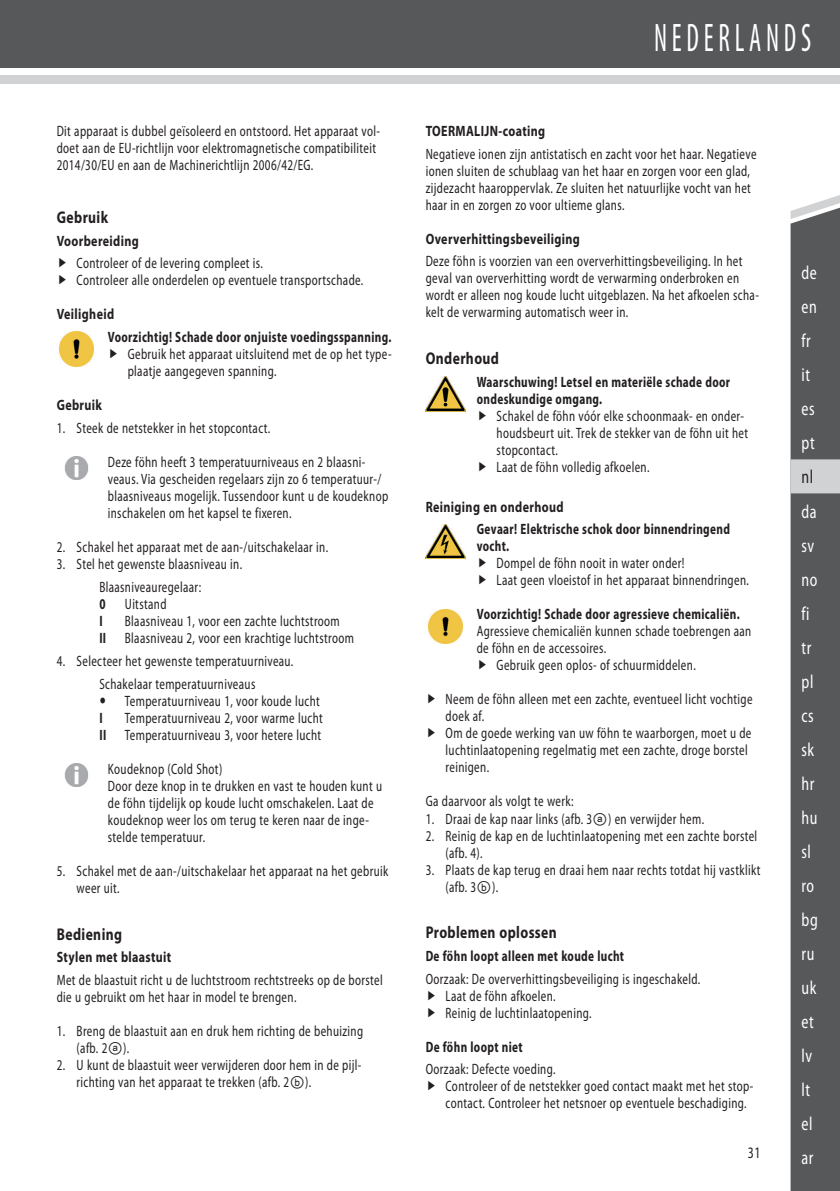
<style>
.page{position:relative;width:840px;height:1191px;background:#fff}
.page>*{position:absolute;margin:0;border:0;box-sizing:border-box;transform-origin:0 0}
.t1{font:condensed 40px "Myriad Pro";letter-spacing:.17em;color:#fff;scale:.7 1}
.t2{font:semi-condensed 19px/34px "Myriad Pro";letter-spacing:.03em;color:#fff;scale:.8 1}
.t3{font:semi-condensed 19px "Myriad Pro";color:#231f20;scale:.8 1}
.t4{font:700 17px "Myriad Pro";letter-spacing:.03em;color:#231f20;scale:.8 1}
.t5{font:semi-condensed 16px "Myriad Pro";color:#231f20;scale:.8 1}
.t6{font:semi-condensed 15px/17px "Myriad Pro";letter-spacing:.03em;color:#231f20;scale:.8 1}
.t7{font:700 semi-condensed 15px/17px "Myriad Pro";letter-spacing:.03em;color:#231f20;scale:.8 1}
.t8{font:700 15px "Myriad Pro";letter-spacing:.03em;color:#231f20;scale:.8 1}
.s1{font-weight:700}
.s2{font-family:"Arial Unicode MS";font-stretch:normal}
</style>
<div class="page">
<div style="left:0;top:0;width:839px;height:67px;background:#57585a"></div>
<div style="left:0;top:75px;width:839px;height:9px;background:#d1d2d4"></div>
<div style="left:790px;top:219px;width:49px;height:972px;background:#57585a"></div>
<svg style="left:790px;top:195px;width:49px;height:24px"></svg>
<div style="left:790px;top:459px;width:49px;height:34px;background:#d1d2d4"></div>
<img style="left:58px;top:332px;width:36px;height:34px">
<img style="left:64px;top:457px;width:25px;height:22px">
<img style="left:64px;top:764px;width:25px;height:22px">
<img style="left:425px;top:377px;width:40px;height:34px">
<img style="left:425px;top:524px;width:40px;height:34px">
<img style="left:428px;top:609px;width:35px;height:34px">
<p class="t6" style="left:57px;top:123px;width:405px">Dit apparaat is dubbel geïsoleerd en ontstoord. Het apparaat vol&shy;doet aan de EU-richtlijn voor elektromagnetische compatibiliteit<br>2014/30/EU en aan de Machinerichtlijn 2006/42/EG.</p>
<p class="t4" style="left:57px;top:208px;width:66px">Gebruik</p>
<p class="t8" style="left:57px;top:232px;width:104px">Voorbereiding</p>
<p class="t6" style="left:77px;top:255px;width:360px">Controleer of de levering compleet is.<br>Controleer alle onderdelen op eventuele transportschade.</p>
<p class="t8" style="left:57px;top:306px;width:73px">Veiligheid</p>
<p class="t7" style="left:108px;top:329px;width:356px">Voorzichtig! Schade door onjuiste voedingsspanning.</p>
<p class="t6" style="left:128px;top:346px;width:331px">Gebruik het apparaat uitsluitend met de op het type&shy;plaatje aangegeven spanning.</p>
<p class="t8" style="left:57px;top:397px;width:58px">Gebruik</p>
<p class="t6" style="left:57px;top:419px;width:268px">1. Steek de netstekker in het stopcontact.</p>
<p class="t6" style="left:108px;top:453px;width:352px">Deze föhn heeft 3 temperatuurniveaus en 2 blaasni&shy;veaus. Via gescheiden regelaars zijn zo 6 temperatuur-/ blaasniveaus mogelijk. Tussendoor kunt u de koudeknop inschakelen om het kapsel te fixeren.</p>
<p class="t6" style="left:57px;top:538px;width:340px">2. Schakel het apparaat met de aan-/uitschakelaar in.</p>
<p class="t6" style="left:57px;top:552px;width:233px;line-height:23px;text-align:center">3. Stel het gewenste blaasniveau in.<br>Blaasniveauregelaar:</p>
<p class="t7" style="left:99px;top:595px;width:9px">0</p>
<p class="t6" style="left:125px;top:595px;width:54px">Uitstand</p>
<p class="t7" style="left:99px;top:612px;width:6px">I</p>
<p class="t6" style="left:99px;top:612px;width:319px;text-indent:26px">Blaasniveau 1, voor een zachte luchtstroom<br><span class="s1">II</span> Blaasniveau 2, voor een krachtige luchtstroom</p>
<p class="t6" style="left:57px;top:649px;width:297px;line-height:23px;text-align:center">4. Selecteer het gewenste temperatuurniveau.<br>Schakelaar temperatuurniveaus</p>
<p class="t6" style="left:125px;top:692px;width:245px">Temperatuurniveau 1, voor koude lucht</p>
<p class="t7" style="left:99px;top:709px;width:6px">I</p>
<p class="t6" style="left:99px;top:709px;width:281px;text-align:right">Temperatuurniveau 2, voor warme lucht<br><span class="s1">II</span> Temperatuurniveau 3, voor hetere lucht</p>
<p class="t6" style="left:108px;top:760px;width:344px">Koudeknop (Cold Shot)<br>Door deze knop in te drukken en vast te houden kunt u de föhn tijdelijk op koude lucht omschakelen. Laat de koudeknop weer los om terug te keren naar de inge&shy;stelde temperatuur.</p>
<p class="t6" style="left:77px;top:862px;width:391px;text-indent:-20px">5. Schakel met de aan-/uitschakelaar het apparaat na het gebruik weer uit.</p>
<p class="t4" style="left:57px;top:924px;width:83px">Bediening</p>
<p class="t8" style="left:57px;top:949px;width:145px">Stylen met blaastuit</p>
<p class="t6" style="left:57px;top:972px;width:409px">Met de blaastuit richt u de luchtstroom rechtstreeks op de borstel die u gebruikt om het haar in model te brengen.</p>
<p class="t6" style="left:77px;top:1023px;width:359px;text-indent:-20px">1. Breng de blaastuit aan en druk hem richting de behuizing (afb. 2<span class="s2">ⓐ</span>).</p>
<p class="t6" style="left:77px;top:1057px;width:357px;text-indent:-20px">2. U kunt de blaastuit weer verwijderen door hem in de pijl&shy;richting van het apparaat te trekken (afb. 2<span class="s2">ⓑ</span>).</p>
<h1 class="t1" style="left:653px;top:16px;width:226px">NEDERLANDS</h1>
<p class="t8" style="left:425px;top:123px;width:151px">TOERMALIJN-coating</p>
<p class="t6" style="left:425px;top:145px;width:415px">Negatieve ionen zijn antistatisch en zacht voor het haar. Negatieve ionen sluiten de schublaag van het haar en zorgen voor een glad, zijdezacht haaroppervlak. Ze sluiten het natuurlijke vocht van het haar in en zorgen zo voor ultieme glans.</p>
<p class="t8" style="left:425px;top:230px;width:194px">Oververhittingsbeveiliging</p>
<p class="t6" style="left:425px;top:253px;width:418px">Deze föhn is voorzien van een oververhittingsbeveiliging. In het geval van oververhitting wordt de verwarming onderbroken en wordt er alleen nog koude lucht uitgeblazen. Na het afkoelen scha&shy;kelt de verwarming automatisch weer in.</p>
<p class="t4" style="left:425px;top:349px;width:93px">Onderhoud</p>
<p class="t7" style="left:476px;top:374px;width:318px">Waarschuwing! Letsel en materiële schade door ondeskundige omgang.</p>
<p class="t6" style="left:496px;top:408px;width:315px">Schakel de föhn vóór elke schoonmaak- en onder&shy;houdsbeurt uit. Trek de stekker van de föhn uit het stopcontact.<br>Laat de föhn volledig afkoelen.</p>
<p class="t8" style="left:425px;top:498px;width:174px">Reiniging en onderhoud</p>
<p class="t7" style="left:476px;top:521px;width:318px">Gevaar! Elektrische schok door binnendringend vocht.</p>
<p class="t6" style="left:496px;top:555px;width:317px">Dompel de föhn nooit in water onder!<br>Laat geen vloeistof in het apparaat binnendringen.</p>
<p class="t7" style="left:476px;top:606px;width:330px">Voorzichtig! Schade door agressieve chemicaliën.</p>
<p class="t6" style="left:476px;top:623px;width:344px">Agressieve chemicaliën kunnen schade toebrengen aan</p>
<p class="t6" style="left:476px;top:640px;width:163px">de föhn en de accessoires.</p>
<p class="t6" style="left:496px;top:657px;width:250px">Gebruik geen oplos- of schuurmiddelen.</p>
<p class="t6" style="left:445px;top:691px;width:385px">Neem de föhn alleen met een zachte, eventueel licht vochtige doek af.<br>Om de goede werking van uw föhn te waarborgen, moet u de luchtinlaatopening regelmatig met een zachte, droge borstel reinigen.</p>
<p class="t6" style="left:425px;top:793px;width:186px">Ga daarvoor als volgt te werk:</p>
<p class="t6" style="left:425px;top:810px;width:349px">1. Draai de kap naar links (afb. 3<span class="s2">ⓐ</span>) en verwijder hem.</p>
<p class="t6" style="left:445px;top:827px;width:391px;text-indent:-20px">2. Reinig de kap en de luchtinlaatopening met een zachte borstel (afb. 4).</p>
<p class="t6" style="left:445px;top:861px;width:395px;text-indent:-20px">3. Plaats de kap terug en draai hem naar rechts totdat hij vastklikt (afb. 3<span class="s2">ⓑ</span>).</p>
<p class="t4" style="left:425px;top:923px;width:165px">Problemen oplossen</p>
<p class="t7" style="left:425px;top:947px;width:249px">De föhn loopt alleen met koude lucht</p>
<p class="t6" style="left:445px;top:970px;width:320px;text-indent:-20px">Oorzaak: De oververhittingsbeveiliging is ingeschakeld.<br>Laat de föhn afkoelen.<br>Reinig de luchtinlaatopening.</p>
<p class="t7" style="left:425px;top:1038px;width:123px">De föhn loopt niet</p>
<p class="t6" style="left:445px;top:1061px;width:386px;text-indent:-20px">Oorzaak: Defecte voeding.<br>Controleer of de netstekker goed contact maakt met het stop&shy;contact. Controleer het netsnoer op eventuele beschadiging.</p>
<p class="t5" style="left:747px;top:1143px;width:17px">31</p>
<p class="t2" style="left:801px;top:256px;width:21px">de en fr it es pt</p>
<p class="t3" style="left:801px;top:467px;width:16px">nl</p>
<p class="t2" style="left:801px;top:494px;width:22px">da sv no fi tr pl cs sk hr hu sl ro bg ru uk et lv lt el ar</p>
</div>
